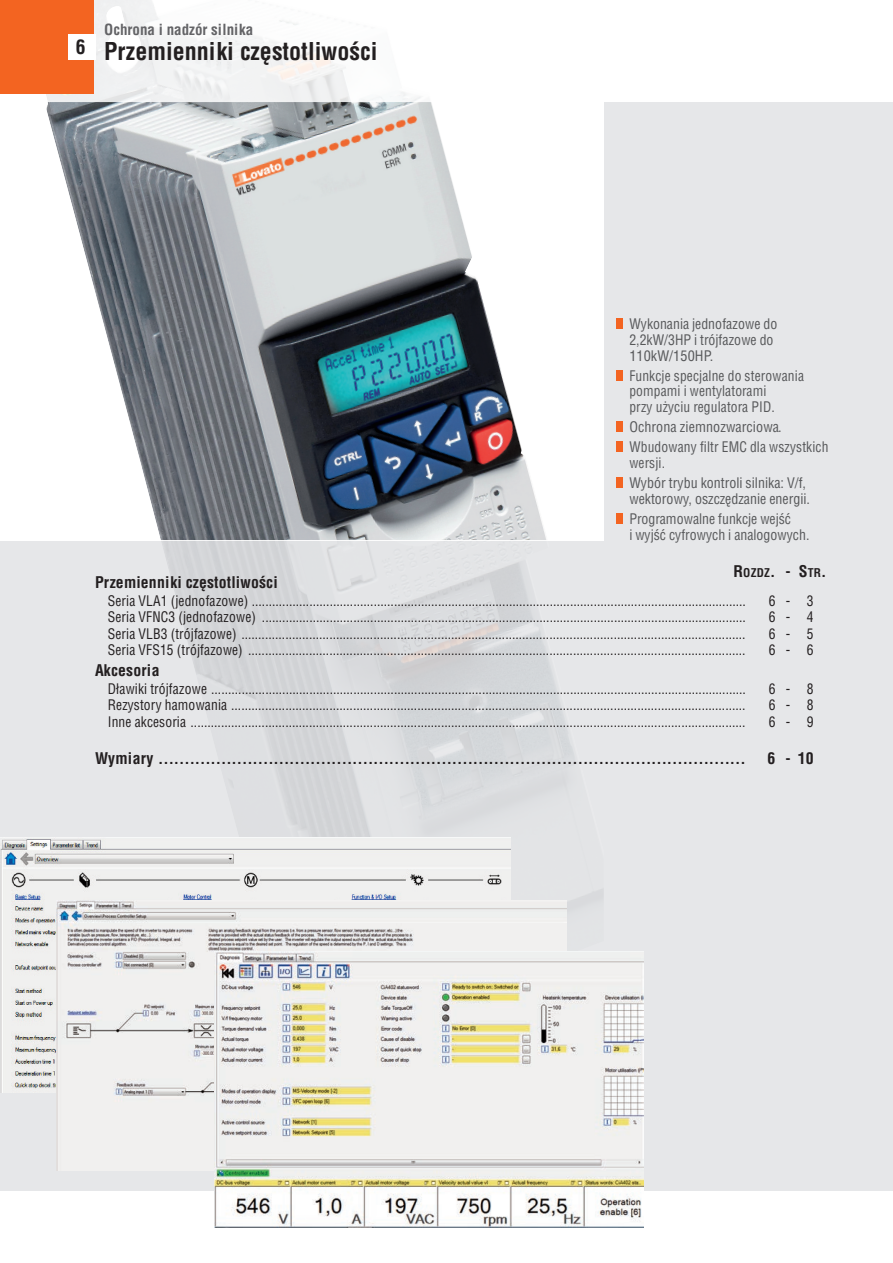
<style>
.page{position:relative;width:893px;height:1263px;background:#fff}
.page>*{position:absolute;margin:0;border:0;box-sizing:border-box;transform-origin:0 0}
.t1{font:700 condensed 24px "Helvetica LTCE";color:#231f20}
.t2{font:700 condensed 19.5px "Helvetica LTCE";color:#231f20}
.t3{font:700 condensed 15.75px "Helvetica LTCE";letter-spacing:.01em;color:#231f20}
.t4{font:700 condensed 15px "Helvetica LTCE";color:#636366}
.t5{font:500 condensed 14.25px "Helvetica LTCE";letter-spacing:.01em;color:#231f20;scale:.95 1}
.t6{font:500 condensed 14.25px/15.8px "Helvetica LTCE";letter-spacing:.005em;color:#57585a}
.t7{font:500 condensed 14.25px/15.8px "Helvetica LTCE";letter-spacing:.005em;color:#57585a;scale:.95 1}
.t8{font:700 condensed 11.85px "Helvetica LTCE";letter-spacing:.015em;color:#231f20}
.s1{font-size:15.75px}
</style>
<div class="page">
<div style="left:0;top:102px;width:893px;height:1089px;background:#e6e7e9"></div>
<img style="left:27px;top:0;width:577px;height:912px">
<div style="left:617px;top:319px;width:6px;height:10px;background:#f36421"></div>
<div style="left:617px;top:370px;width:6px;height:11px;background:#f36421"></div>
<div style="left:617px;top:421px;width:6px;height:11px;background:#f36421"></div>
<div style="left:617px;top:441px;width:6px;height:11px;background:#f36421"></div>
<div style="left:617px;top:477px;width:6px;height:11px;background:#f36421"></div>
<div style="left:617px;top:513px;width:6px;height:11px;background:#f36421"></div>
<div style="left:0;top:0;width:94px;height:94px;background:#f36421"></div>
<div style="left:68px;top:34px;width:28px;height:26px;background:#fff"></div>
<img style="left:0;top:838px;width:510px;height:254px">
<img style="left:56px;top:900px;width:511px;height:271px">
<img style="left:215px;top:951px;width:429px;height:277px">
<div style="left:0;top:102px;width:604px;height:438px;background:#fff"></div>
<img style="left:46px;top:102px;width:501px;height:438px">
<h2 class="t2" style="left:76px;top:39px;width:11px">6</h2>
<p class="t4" style="left:104px;top:23px;width:151px">Ochrona i nadzór silnika</p>
<h1 class="t1" style="left:104px;top:42px;width:275px">Przemienniki częstotliwości</h1>
<p class="t6" style="left:629px;top:317px;width:149px">Wykonania jednofazowe do<br>2,2kW/3HP i trójfazowe do<br>110kW/150HP.</p>
<p class="t7" style="left:629px;top:369px;width:185px">Funkcje specjalne do sterowania pompami i wentylatorami<br>przy użyciu regulatora PID.</p>
<p class="t6" style="left:629px;top:418px;width:201px;line-height:20px">Ochrona ziemnozwarciowa.<br>Wbudowany filtr EMC dla wszystkich</p>
<p class="t7" style="left:629px;top:454px;width:187px;line-height:20px">wersji.<br>Wybór trybu kontroli silnika: V/f,</p>
<p class="t6" style="left:629px;top:490px;width:182px;line-height:20px">wektorowy, oszczędzanie energii.<br>Programowalne funkcje wejść</p>
<p class="t6" style="left:629px;top:528px;width:182px">i wyjść cyfrowych i analogowych.</p>
<p class="t8" style="left:733px;top:568px;width:94px"><span class="s1">R</span>OZDZ<span class="s1">. - S</span>TR<span class="s1">.</span></p>
<p class="t3" style="left:95px;top:576px;width:184px">Przemienniki częstotliwości</p>
<p class="t5" style="left:108px;top:595px;width:673px">Seria VLA1 (jednofazowe) ..................................................................................................................................................</p>
<p class="t5" style="left:769px;top:595px;width:49px">6 - 3</p>
<p class="t5" style="left:108px;top:612px;width:673px">Seria VFNC3 (jednofazowe) ...............................................................................................................................................</p>
<p class="t5" style="left:769px;top:612px;width:49px">6 - 4</p>
<p class="t5" style="left:108px;top:628px;width:673px">Seria VLB3 (trójfazowe) .....................................................................................................................................................</p>
<p class="t5" style="left:769px;top:628px;width:49px">6 - 5</p>
<p class="t5" style="left:108px;top:645px;width:673px">Seria VFS15 (trójfazowe) ...................................................................................................................................................</p>
<p class="t5" style="left:769px;top:645px;width:49px">6 - 6</p>
<p class="t3" style="left:95px;top:664px;width:66px">Akcesoria</p>
<p class="t5" style="left:108px;top:683px;width:673px">Dławiki trójfazowe ..............................................................................................................................................................</p>
<p class="t5" style="left:769px;top:683px;width:49px">6 - 8</p>
<p class="t5" style="left:108px;top:700px;width:673px">Rezystory hamowania ........................................................................................................................................................</p>
<p class="t5" style="left:769px;top:700px;width:49px">6 - 8</p>
<p class="t5" style="left:108px;top:716px;width:673px">Inne akcesoria ....................................................................................................................................................................</p>
<p class="t5" style="left:769px;top:716px;width:49px">6 - 9</p>
<p class="t3" style="left:95px;top:752px;width:652px">Wymiary ................................................................................................................</p>
<p class="t3" style="left:767px;top:752px;width:48px">6 -10</p>
</div>
